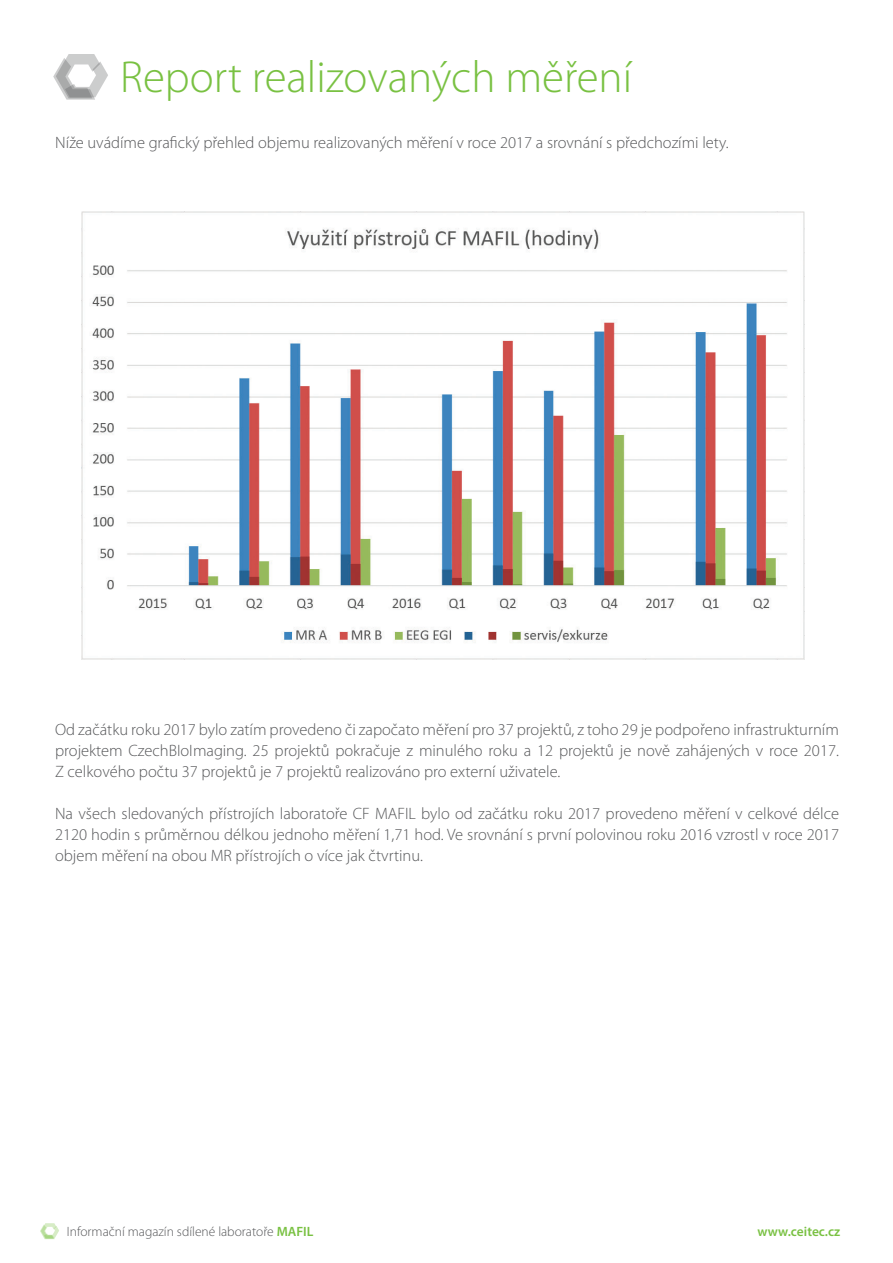
<style>
.page{position:relative;width:893px;height:1263px;background:#fff}
.page>*{position:absolute;margin:0;border:0;box-sizing:border-box;transform-origin:0 0}
.t1{font:300 45px "Myriad Pro";color:#79c142}
.t2{font:300 16.5px/21px "Myriad Pro";color:#57585a;text-align:justify}
.t3{font:300 13.5px "Myriad Pro";color:#57585a}
.t4{font:600 13.5px "Myriad Pro";color:#79c142}
.s1{font-weight:600;color:#79c142}
</style>
<div class="page">
<svg style="left:40px;top:1223px;width:19px;height:16px"></svg>
<svg style="left:53px;top:54px;width:55px;height:46px"></svg>
<img style="left:82px;top:211px;width:723px;height:449px">
<h1 class="t1" style="left:120px;top:52px;width:514px">Report realizovaných měření</h1>
<p class="t2" style="left:55px;top:133px;width:675px">Níže uvádíme grafický přehled objemu realizovaných měření v roce 2017 a srovnání s předchozími lety.</p>
<p class="t2" style="left:55px;top:719px;width:785px">Od začátku roku 2017 bylo zatím provedeno či započato měření pro 37 projektů, z toho 29 je podpořeno infrastrukturním projektem CzechBIoImaging. 25 projektů pokračuje z minulého roku a 12 projektů je nově zahájených v roce 2017.<br>Z celkového počtu 37 projektů je 7 projektů realizováno pro externí uživatele.</p>
<p class="t2" style="left:55px;top:803px;width:785px">Na všech sledovaných přístrojích laboratoře CF MAFIL bylo od začátku roku 2017 provedeno měření v celkové délce 2120 hodin s průměrnou délkou jednoho měření 1,71 hod. Ve srovnání s první polovinou roku 2016 vzrostl v roce 2017 objem měření na obou MR přístrojích o více jak čtvrtinu.</p>
<p class="t3" style="left:67px;top:1224px;width:248px">Informační magazín sdílené laboratoře <span class="s1">MAFIL</span></p>
<p class="t4" style="left:758px;top:1223px;width:84px">www.ceitec.cz</p>
</div>
